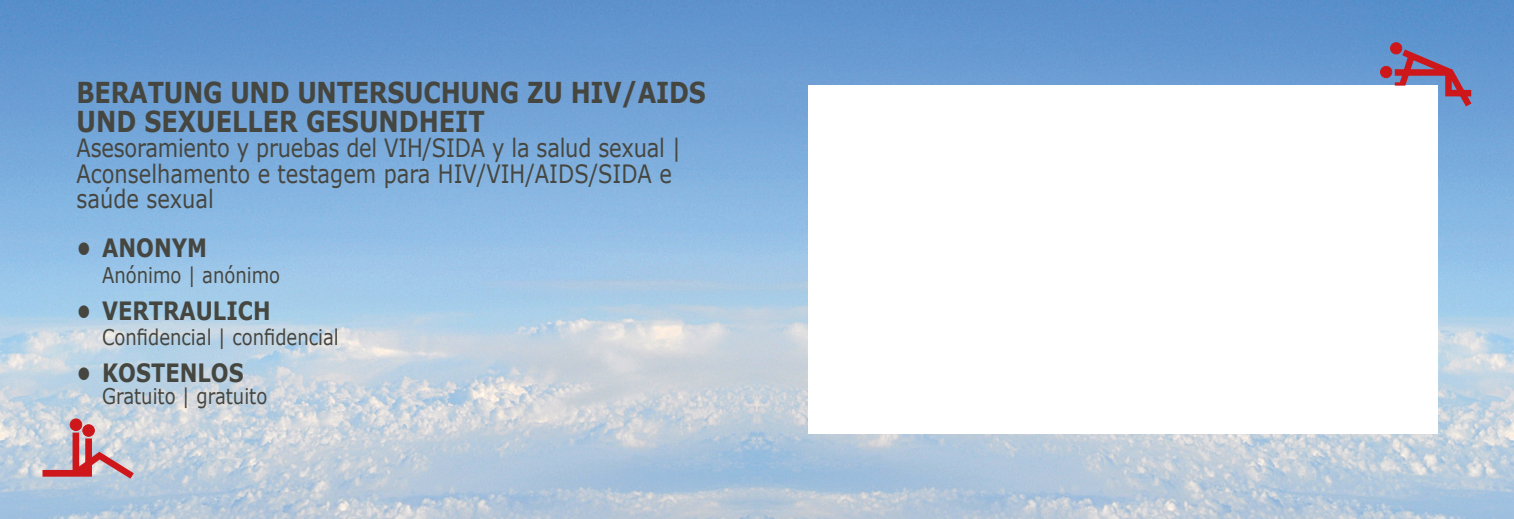
<style>
.page{position:relative;width:1514px;height:519px;background:#fff}
.page>*{position:absolute;margin:0;border:0;box-sizing:border-box;transform-origin:0 0}
.t1{font:700 28.8px/28.8px "Verdana";letter-spacing:-.01em;color:#464640;scale:.83 1}
.t2{font:25.2px/25.2px "Verdana";color:#464640;scale:.83 1}
.t3{font:700 25.2px "Verdana";color:#464640;scale:.83 1}
.t4{font:21.6px "Verdana";color:#464640;scale:.83 1}
</style>
<div class="page">
<img style="left:0;top:0;width:1514px;height:519px">
<div style="left:808px;top:85px;width:629px;height:349px;background:#fff"></div>
<svg style="left:43px;top:432px;width:91px;height:46px;background:#c89fa7"></svg>
<div style="left:70px;top:419px;width:12px;height:11px;background:#cd171a;border-radius:50%"></div>
<div style="left:70px;top:419px;width:12px;height:12px;border:1px solid #cd171a;border-radius:50%"></div>
<div style="left:83px;top:425px;width:11px;height:11px;background:#cd171a;border-radius:50%"></div>
<div style="left:83px;top:424px;width:12px;height:12px;border:1px solid #cd171a;border-radius:50%"></div>
<svg style="left:1394px;top:49px;width:77px;height:57px"></svg>
<div style="left:1380px;top:66px;width:11px;height:12px;background:#cd171a;border-radius:50%"></div>
<div style="left:1380px;top:66px;width:12px;height:12px;border:1px solid #cd171a;border-radius:50%"></div>
<div style="left:1390px;top:43px;width:11px;height:11px;background:#cd171a;border-radius:50%"></div>
<div style="left:1390px;top:43px;width:12px;height:11px;border:1px solid #cd171a;border-radius:50%"></div>
<p class="t1" style="left:77px;top:78px;width:759px">BERATUNG UND UNTERSUCH UNG ZU HIV/AIDS<br>UND SEXUELLER GESUNDH</p>
<p class="t1" style="left:439px;top:107px;width:57px">EIT</p>
<p class="t2" style="left:77px;top:135px;width:730px">Asesoramiento y pruebas del VIH/SIDA y la salud sexual |<br>Aconselhamento e testagem para HIV/VIH/AIDS/SIDA e saúde sexual</p>
<p class="t3" style="left:77px;top:230px;width:159px">• ANONYM</p>
<p class="t4" style="left:102px;top:260px;width:216px">Anónimo | anónimo</p>
<p class="t3" style="left:77px;top:293px;width:231px">• VERTRAULICH</p>
<p class="t4" style="left:102px;top:322px;width:287px">Confidencial | confidencial</p>
<p class="t3" style="left:77px;top:355px;width:200px">• KOSTEN LOS</p>
<p class="t4" style="left:102px;top:381px;width:201px">Gratuito | gratuito</p>
</div>
